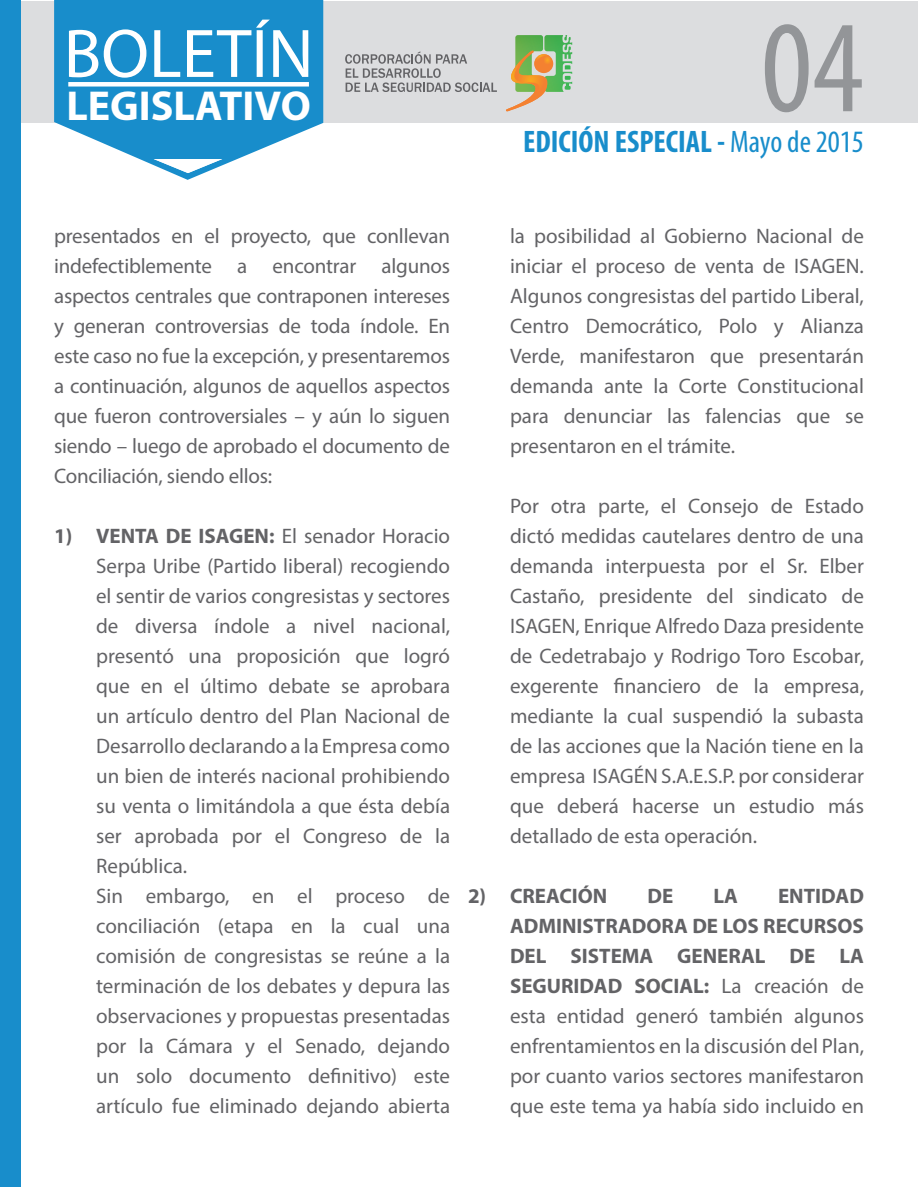
<style>
.page{position:relative;width:918px;height:1188px;background:#fff}
.page>*{position:absolute;margin:0;border:0;box-sizing:border-box;transform-origin:0 0}
.t1{font:condensed 132.15px "Myriad Pro";color:#939598}
.t2{font:69.3px "Myriad Pro";color:#fff}
.t3{font:700 42px "Myriad Pro";color:#fff}
.t4{font:700 condensed 31.2px "Myriad Pro";color:#188dcb}
.t5{font:21px/30px "Myriad Pro";color:#636366;text-align:justify}
.t6{font:700 21px "Myriad Pro";color:#636366}
.s1{font-weight:400}
.s2{font-weight:700}
</style>
<div class="page">
<div style="left:2px;top:1px;width:916px;height:122px;background:#dcdddf"></div>
<svg style="left:345px;top:35px;width:227px;height:77px"></svg>
<div style="left:0;top:1px;width:21px;height:1186px;background:#188dcb"></div>
<svg style="left:54px;top:0;width:269px;height:180px;fill:#188dcb"></svg>
<div style="left:68px;top:82px;width:241px;height:5px;background:#fff"></div>
<svg style="left:154px;top:159px;width:68px;height:14px"></svg>
<h2 class="t2" style="left:64px;top:11px;width:251px">BOLETÍN</h2>
<h3 class="t3" style="left:66px;top:78px;width:246px">LEGISLATIVO</h3>
<p class="t1" style="left:761px;top:-12px;width:103px">04</p>
<h3 class="t4" style="left:523px;top:122px;width:342px">EDICIÓN ESPECIAL - <span class="s1">Mayo de 2015</span></h3>
<p class="t5" style="left:54px;top:220px;width:398px">presentados en el proyecto, que conllevan indefectiblemente a encontrar algunos aspectos centrales que contraponen intereses y generan controversias de toda índole. En este caso no fue la excepción, y presentaremos a continuación, algunos de aquellos aspectos que fueron controversiales – y aún lo siguen siendo – luego de aprobado el documento de Conciliación, siendo ellos:</p>
<p class="t5" style="left:96px;top:520px;width:356px;text-indent:-42px"><span class="s2">1) VENTA DE ISAGEN:</span> El senador Horacio Serpa Uribe (Partido liberal) recogiendo el sentir de varios congresistas y sectores de diversa índole a nivel nacional, presentó una proposición que logró que en el último debate se aprobara un artículo dentro del Plan Nacional de Desarrollo declarando a la Empresa como un bien de interés nacional prohibiendo su venta o limitándola a que ésta debía ser aprobada por el Congreso de la República.</p>
<p class="t5" style="left:96px;top:880px;width:356px">Sin embargo, en el proceso de conciliación (etapa en la cual una comisión de congresistas se reúne a la terminación de los debates y depura las observaciones y propuestas presentadas por la Cámara y el Senado, dejando un solo documento definitivo) este artículo fue eliminado dejando abierta</p>
<p class="t5" style="left:510px;top:220px;width:356px">la posibilidad al Gobierno Nacional de iniciar el proceso de venta de ISAGEN.<br>Algunos congresistas del partido Liberal, Centro Democrático, Polo y Alianza Verde, manifestaron que presentarán demanda ante la Corte Constitucional para denunciar las falencias que se presentaron en el trámite.</p>
<p class="t5" style="left:510px;top:490px;width:356px">Por otra parte, el Consejo de Estado dictó medidas cautelares dentro de una demanda interpuesta por el Sr. Elber Castaño, presidente del sindicato de ISAGEN, Enrique Alfredo Daza presidente de Cedetrabajo y Rodrigo Toro Escobar, exgerente financiero de la empresa, mediante la cual suspendió la subasta de las acciones que la Nación tiene en la empresa ISAGÉN S.A.E.S.P. por considerar que deberá hacerse un estudio más detallado de esta operación.</p>
<p class="t6" style="left:468px;top:882px;width:141px">2) CREACIÓN</p>
<p class="t6" style="left:648px;top:882px;width:27px">DE</p>
<p class="t6" style="left:713px;top:882px;width:26px">LA</p>
<p class="t5" style="left:510px;top:880px;width:356px;text-indent:268px"><span class="s2">ENTIDAD ADMINISTRADORA DE LOS RECURSOS DEL SISTEMA GENERAL DE LA SEGURIDAD SOCIAL:</span> La creación de esta entidad generó también algunos enfrentamientos en la discusión del Plan, por cuanto varios sectores manifestaron que este tema ya había sido incluido en</p>
</div>
